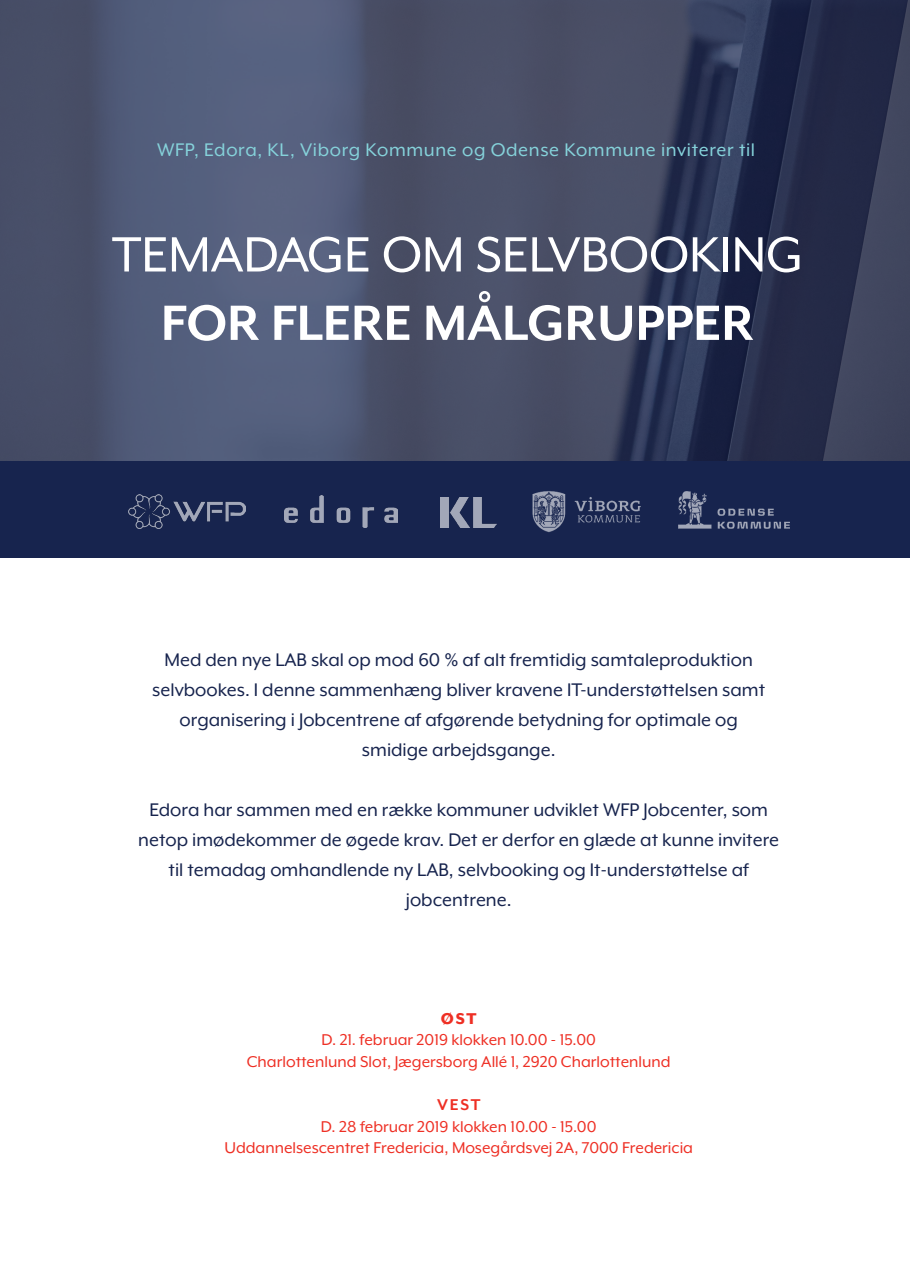
<style>
.page{position:relative;width:910px;height:1280px;background:#fff}
.page>*{position:absolute;margin:0;border:0;box-sizing:border-box;transform-origin:0 0}
.t1{font:57px "Mr Eaves XL Mod OT";color:#fff}
.t2{font:700 57px "Mr Eaves XL Mod OT";color:#fff}
.t3{font:21px/30px "Mr Eaves XL Mod OT";color:#17244e;text-align:center}
.t4{font:21px "Mr Eaves XL Mod OT";letter-spacing:.03em;color:#85d2da}
.t5{font:18px "Mr Eaves XL Mod OT";color:#ee2f24}
.t6{font:700 18px "Mr Eaves XL Mod OT";color:#ee2f24}
.t7{font:800 18px "Mr Eaves XL Mod OT";color:#ee2f24}
</style>
<div class="page">
<svg style="left:0;top:0;width:910px;height:461px;background:#434b66"></svg>
<div style="left:0;top:461px;width:910px;height:97px;background:#17244e"></div>
<img style="left:679px;top:491px;width:110px;height:38px">
<img style="left:533px;top:491px;width:108px;height:41px">
<img style="left:285px;top:495px;width:113px;height:33px">
<img style="left:128px;top:494px;width:118px;height:35px">
<img style="left:440px;top:497px;width:57px;height:30px">
<p class="t4" style="left:157px;top:139px;width:600px">WFP, Edora, KL, Viborg Kommune og Odense Kommune inviterer til</p>
<p class="t1" style="left:112px;top:226px;width:693px">TEMADAGE OM SELVBOOKING</p>
<p class="t2" style="left:161px;top:294px;width:594px">FOR FLERE MÅLGRUPPER</p>
<p class="t3" style="left:165px;top:644px;width:590px">Med den nye LAB skal op mod 60 % af alt fremtidig samtaleproduktion</p>
<p class="t3" style="left:152px;top:674px;width:614px">selvbookes. I denne sammenhæng bliver kravene IT-understøttelsen samt</p>
<p class="t3" style="left:180px;top:704px;width:560px">organisering i Jobcentrene af afgørende betydning for optimale og</p>
<p class="t3" style="left:362px;top:734px;width:195px">smidige arbejdsgange.</p>
<p class="t3" style="left:149px;top:794px;width:620px">Edora har sammen med en række kommuner udviklet WFP Jobcenter, som</p>
<p class="t3" style="left:138px;top:824px;width:642px">netop imødekommer de øgede krav. Det er derfor en glæde at kunne invitere til temadag omhandlende ny LAB, selvbooking og It-understøttelse af</p>
<p class="t3" style="left:406px;top:884px;width:107px">jobcentrene.</p>
<p class="t7" style="left:441px;top:1009px;width:37px">ØST</p>
<p class="t5" style="left:321px;top:1031px;width:276px">D. 21. februar 2019 klokken 10.00 - 15.00</p>
<p class="t5" style="left:247px;top:1052px;width:425px">Charlottenlund Slot, Jægersborg Allé 1, 2920 Charlottenlund</p>
<p class="t6" style="left:437px;top:1096px;width:45px">VEST</p>
<p class="t5" style="left:321px;top:1117px;width:277px">D. 28 februar 2019 klokken 10.00 - 15.00</p>
<p class="t5" style="left:224px;top:1139px;width:470px">Uddannelsescentret Fredericia, Mosegårdsvej 2A, 7000 Fredericia</p>
</div>
